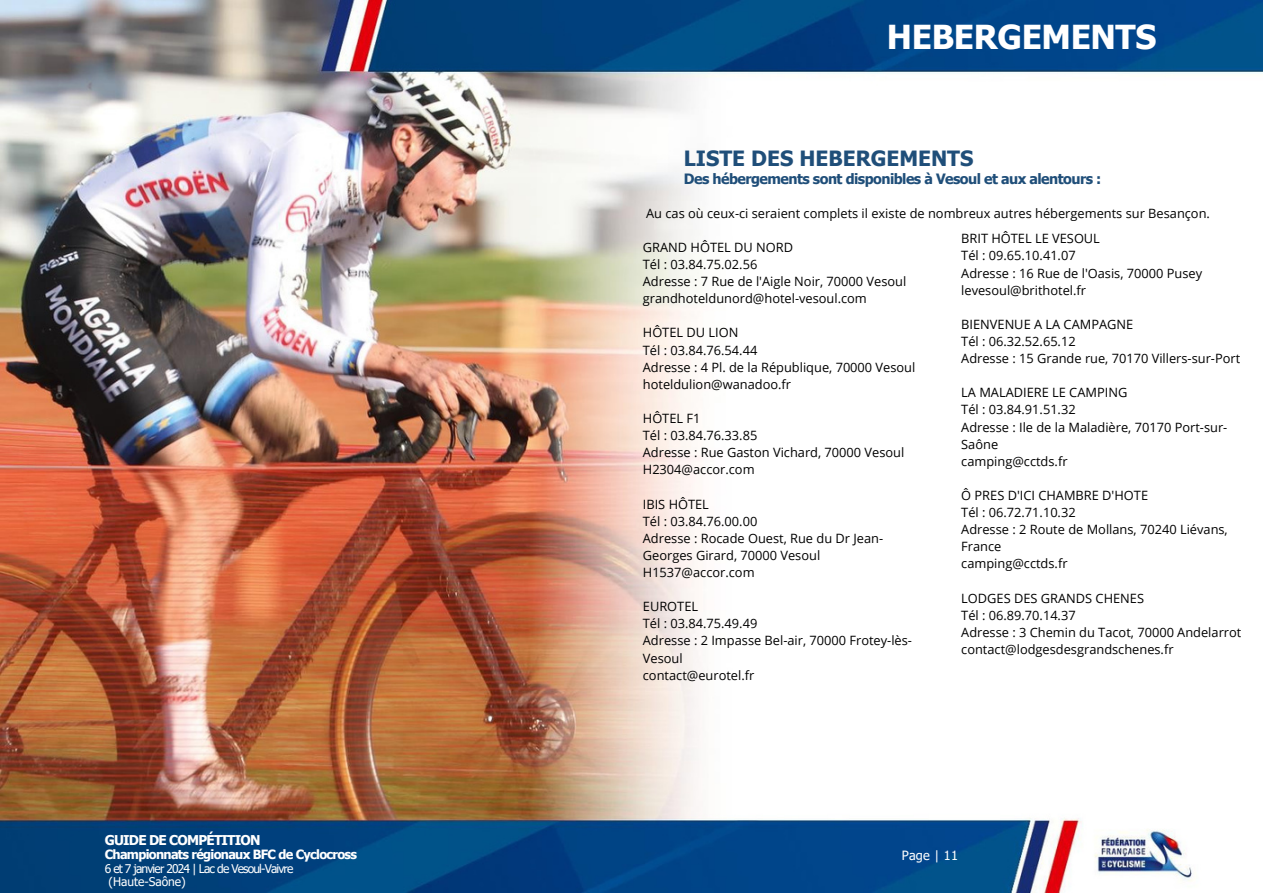
<style>
.page{position:relative;width:1264px;height:893px;background:#fff}
.page>*{position:absolute;margin:0;border:0;box-sizing:border-box;transform-origin:0 0}
.t1{font:700 33px "Tahoma";letter-spacing:-.01em;color:#fff}
.t2{font:700 21px "Tahoma";color:#1f4e79}
.t3{font:700 14.25px "Tahoma";letter-spacing:-.035em;color:#1f4e79}
.t4{font:700 13.5px "Tahoma";letter-spacing:-.055em;color:#fff}
.t5{font:12.75px "Open Sans";color:#000}
.t6{font:700 12.75px "Tahoma";letter-spacing:-.055em;color:#fff}
.t7{font:12.75px "Tahoma";letter-spacing:.02em;color:#fff}
.t8{font:12px "Tahoma";letter-spacing:-.07em;color:#fff}
.t9{font:12px "Tahoma";color:#fff}
</style>
<div class="page">
<img style="left:0;top:0;width:1262px;height:892px">
<p class="t4" style="left:105px;top:830px;width:157px">GUIDE DE COMPÉTITION</p>
<p class="t6" style="left:105px;top:846px;width:254px">Championnats régionaux BFC de Cyclocross</p>
<p class="t8" style="left:105px;top:860px;width:190px">6 et 7 janvier 2024 | Lac de Vesoul-Vaivre</p>
<p class="t9" style="left:108px;top:873px;width:79px">(Haute-Saône)</p>
<p class="t1" style="left:887px;top:16px;width:271px">HEBERGEMENTS</p>
<p class="t2" style="left:684px;top:145px;width:291px">LISTE DES HEBERGEMENTS</p>
<p class="t3" style="left:684px;top:170px;width:419px">Des hébergements sont disponibles à Vesoul et aux alentours :</p>
<p class="t5" style="left:646px;top:204px;width:565px">Au cas où ceux-ci seraient complets il existe de nombreux autres hébergements sur Besançon.</p>
<p class="t5" style="left:643px;top:238px;width:152px">GRAND HÔTEL DU NORD</p>
<p class="t5" style="left:643px;top:255px;width:116px">Tél : 03.84.75.02.56</p>
<p class="t5" style="left:643px;top:272px;width:265px">Adresse : 7 Rue de l'Aigle Noir, 70000 Vesoul</p>
<p class="t5" style="left:643px;top:289px;width:225px">grandhoteldunord@hotel-vesoul.com</p>
<p class="t5" style="left:643px;top:323px;width:97px">HÔTEL DU LION</p>
<p class="t5" style="left:643px;top:341px;width:116px">Tél : 03.84.76.54.44</p>
<p class="t5" style="left:643px;top:358px;width:274px">Adresse : 4 Pl. de la République, 70000 Vesoul</p>
<p class="t5" style="left:643px;top:375px;width:150px">hoteldulion@wanadoo.fr</p>
<p class="t5" style="left:643px;top:409px;width:59px">HÔTEL F1</p>
<p class="t5" style="left:643px;top:426px;width:116px">Tél : 03.84.76.33.85</p>
<p class="t5" style="left:643px;top:443px;width:263px">Adresse : Rue Gaston Vichard, 70000 Vesoul</p>
<p class="t5" style="left:643px;top:460px;width:113px">H2304@accor.com</p>
<p class="t5" style="left:643px;top:494px;width:68px">IBIS HÔTEL</p>
<p class="t5" style="left:643px;top:512px;width:116px">Tél : 03.84.76.00.00</p>
<p class="t5" style="left:643px;top:529px;width:242px">Adresse : Rocade Ouest, Rue du Dr Jean-</p>
<p class="t5" style="left:643px;top:546px;width:179px">Georges Girard, 70000 Vesoul</p>
<p class="t5" style="left:643px;top:563px;width:113px">H1537@accor.com</p>
<p class="t5" style="left:643px;top:597px;width:57px">EUROTEL</p>
<p class="t5" style="left:643px;top:614px;width:116px">Tél : 03.84.75.49.49</p>
<p class="t5" style="left:643px;top:631px;width:271px">Adresse : 2 Impasse Bel-air, 70000 Frotey-lès-</p>
<p class="t5" style="left:643px;top:648px;width:41px">Vesoul</p>
<p class="t5" style="left:643px;top:665px;width:113px">contact@eurotel.fr</p>
<p class="t5" style="left:961px;top:229px;width:140px">BRIT HÔTEL LE VESOUL</p>
<p class="t5" style="left:961px;top:247px;width:116px">Tél : 09.65.10.41.07</p>
<p class="t5" style="left:961px;top:264px;width:242px">Adresse : 16 Rue de l'Oasis, 70000 Pusey</p>
<p class="t5" style="left:961px;top:281px;width:126px">levesoul@brithotel.fr</p>
<p class="t5" style="left:961px;top:315px;width:174px">BIENVENUE A LA CAMPAGNE</p>
<p class="t5" style="left:961px;top:332px;width:116px">Tél : 06.32.52.65.12</p>
<p class="t5" style="left:961px;top:349px;width:280px">Adresse : 15 Grande rue, 70170 Villers-sur-Port</p>
<p class="t5" style="left:961px;top:383px;width:168px">LA MALADIERE LE CAMPING</p>
<p class="t5" style="left:961px;top:400px;width:116px">Tél : 03.84.91.51.32</p>
<p class="t5" style="left:961px;top:418px;width:267px">Adresse : Ile de la Maladière, 70170 Port-sur-</p>
<p class="t5" style="left:961px;top:435px;width:38px">Saône</p>
<p class="t5" style="left:961px;top:452px;width:108px">camping@cctds.fr</p>
<p class="t5" style="left:961px;top:486px;width:188px">Ô PRES D'ICI CHAMBRE D'HOTE</p>
<p class="t5" style="left:961px;top:503px;width:116px">Tél : 06.72.71.10.32</p>
<p class="t5" style="left:961px;top:520px;width:268px">Adresse : 2 Route de Mollans, 70240 Liévans,</p>
<p class="t5" style="left:961px;top:537px;width:42px">France</p>
<p class="t5" style="left:961px;top:554px;width:108px">camping@cctds.fr</p>
<p class="t5" style="left:961px;top:588px;width:184px">LODGES DES GRANDS CHENES</p>
<p class="t5" style="left:961px;top:606px;width:116px">Tél : 06.89.70.14.37</p>
<p class="t5" style="left:961px;top:623px;width:282px">Adresse : 3 Chemin du Tacot, 70000 Andelarrot</p>
<p class="t5" style="left:961px;top:640px;width:214px">contact@lodgesdesgrandschenes.fr</p>
<p class="t7" style="left:901px;top:846px;width:58px">Page | 11</p>
</div>
